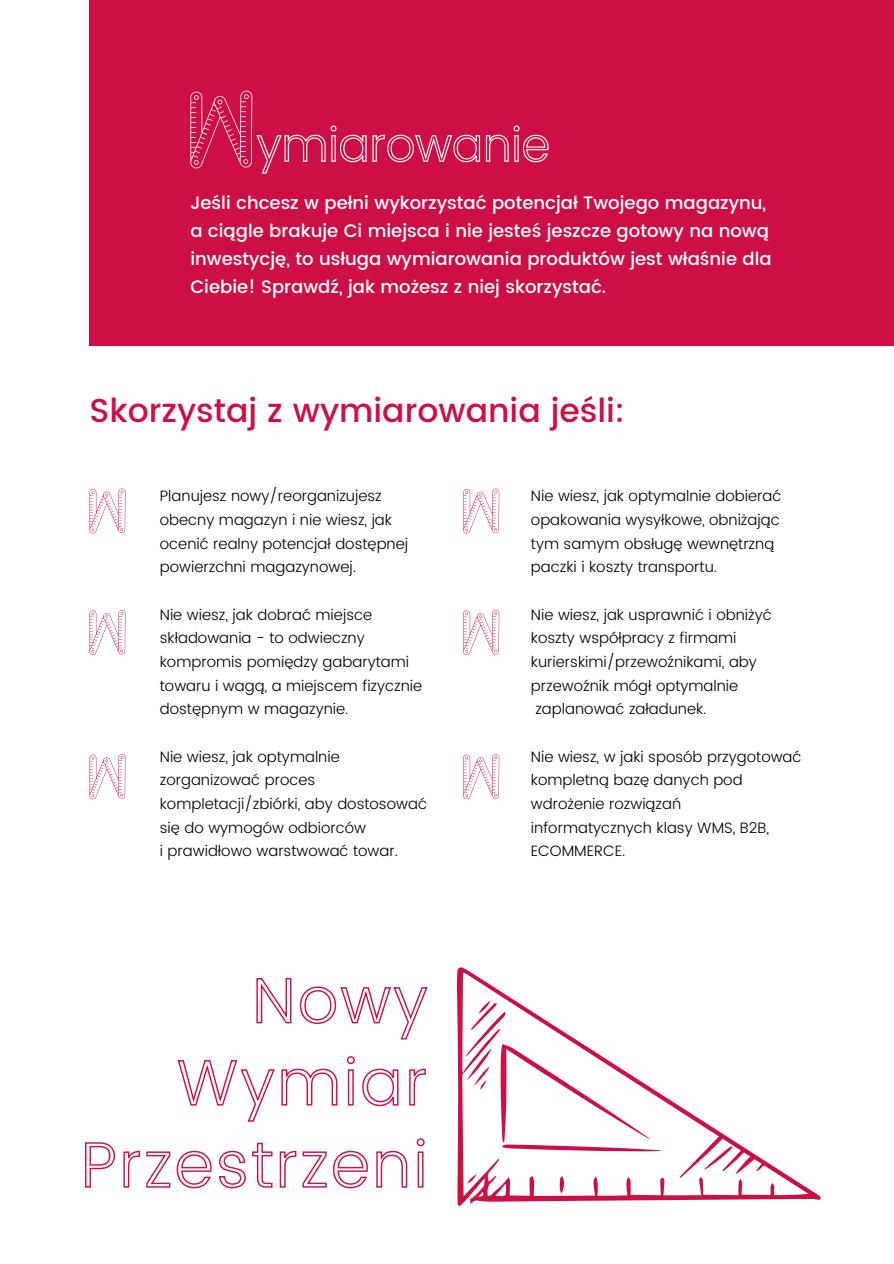
<style>
.page{position:relative;width:894px;height:1264px;background:#fff}
.page>*{position:absolute;margin:0;border:0;box-sizing:border-box;transform-origin:0 0}
.t1{font:500 33px "Poppins";color:#cd0f45}
.t2{font:500 18px/28.2px "Poppins";color:#fff}
.t3{font:300 15px/23.7px "Poppins";color:#000}
</style>
<div class="page">
<div style="left:89px;top:0;width:804px;height:346px;background:#cd0f45"></div>
<svg style="left:457px;top:967px;width:363px;height:238px"></svg>
<svg style="left:704px;top:1146px;width:28px;height:23px"></svg>
<svg style="left:558px;top:1176px;width:6px;height:17px"></svg>
<svg style="left:467px;top:1174px;width:9px;height:9px"></svg>
<svg style="left:463px;top:1000px;width:197px;height:151px"></svg>
<svg style="left:190px;top:91px;width:359px;height:83px"></svg>
<svg style="left:89px;top:488px;width:36px;height:45px"></svg>
<svg style="left:89px;top:610px;width:36px;height:45px"></svg>
<svg style="left:89px;top:754px;width:36px;height:45px"></svg>
<svg style="left:463px;top:488px;width:36px;height:45px"></svg>
<svg style="left:463px;top:610px;width:36px;height:45px"></svg>
<svg style="left:463px;top:754px;width:36px;height:45px"></svg>
<svg style="left:256px;top:978px;width:172px;height:62px"></svg>
<svg style="left:177px;top:1056px;width:249px;height:66px"></svg>
<svg style="left:85px;top:1138px;width:340px;height:50px"></svg>
<p class="t2" style="left:190px;top:188px;width:582px">Jeśli chcesz w pełni wykorzystać potencjał Twojego magazynu, a ciągle brakuje Ci miejsca i nie jesteś jeszcze gotowy na nową inwestycję, to usługa wymiarowania produktów jest właśnie dla Ciebie! Sprawdź, jak możesz z niej skorzystać.</p>
<h1 class="t1" style="left:89px;top:392px;width:537px">Skorzystaj z wymiarowania jeśli:</h1>
<p class="t3" style="left:160px;top:484px;width:250px">Planujesz nowy/reorganizujesz obecny magazyn i nie wiesz, jak ocenić realny potencjał dostępnej powierzchni magazynowej.</p>
<p class="t3" style="left:160px;top:602px;width:264px">Nie wiesz, jak dobrać miejsce składowania - to odwieczny kompromis pomiędzy gabarytami towaru i wagą, a miejscem fizycznie dostępnym w magazynie.</p>
<p class="t3" style="left:160px;top:744px;width:268px">Nie wiesz, jak optymalnie zorganizować proces kompletacji/zbiórki, aby dostosować się do wymogów odbiorców<br>i prawidłowo warstwować towar.</p>
<p class="t3" style="left:530px;top:484px;width:252px">Nie wiesz, jak optymalnie dobierać opakowania wysyłkowe, obniżając tym samym obsługę wewnętrzną paczki i koszty transportu.</p>
<p class="t3" style="left:530px;top:602px;width:242px">Nie wiesz, jak usprawnić i obniżyć koszty współpracy z firmami kurierskimi/przewoźnikami, aby przewoźnik mógł optymalnie zaplanować załadunek.</p>
<p class="t3" style="left:530px;top:744px;width:272px">Nie wiesz, w jaki sposób przygotować kompletną bazę danych pod wdrożenie rozwiązań informatycznych klasy WMS, B2B,<br>ECOMMERCE.</p>
</div>
